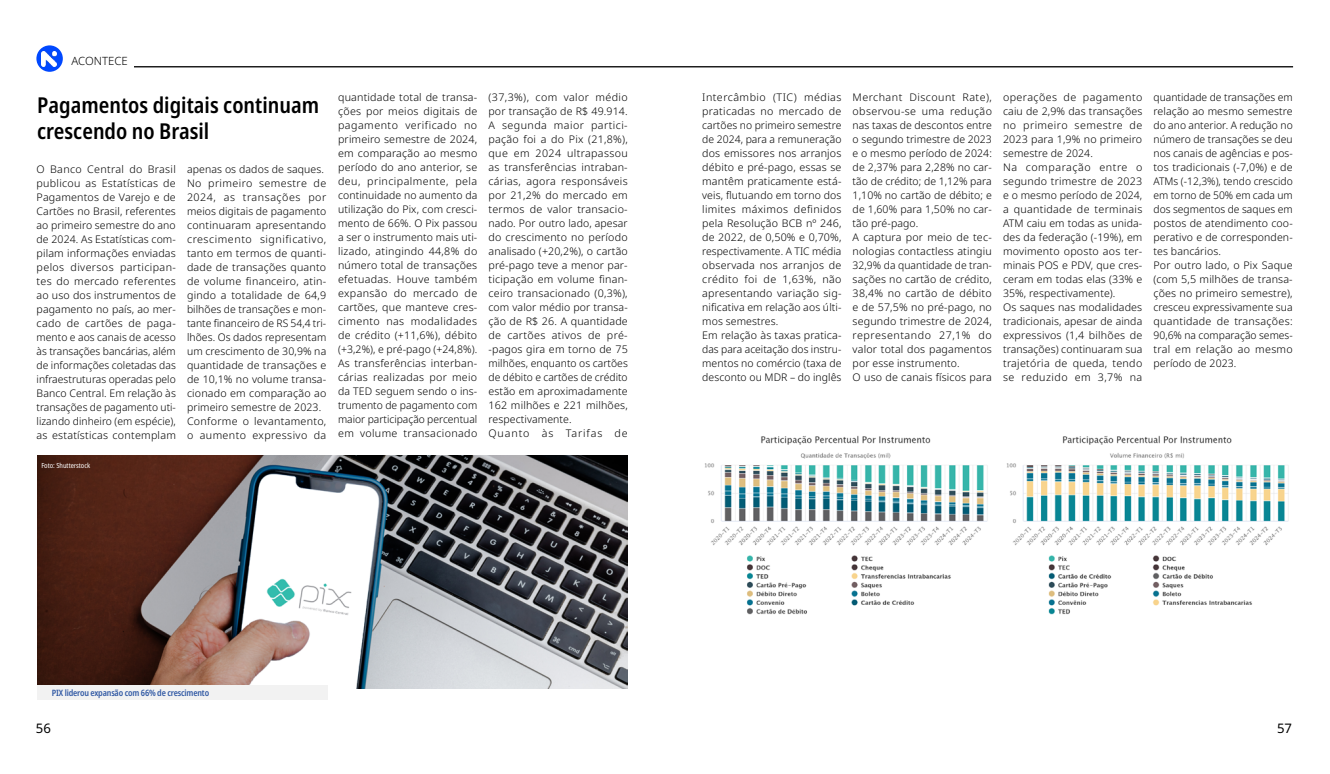
<style>
.page{position:relative;width:1330px;height:774px;background:#fff}
.page>*{position:absolute;margin:0;border:0;box-sizing:border-box;transform-origin:0 0}
.t1{font:600 condensed 21.88px/26.2px "Noto Sans";color:#000}
.t2{font:13.12px "Noto Sans";color:#000}
.t3{font:300 11.38px "Noto Sans";color:#000}
.t4{font:300 10.5px/14px "Noto Sans";letter-spacing:.01em;color:#000}
.t5{font:600 condensed 8.75px "Noto Sans";letter-spacing:-.02em;color:#3159a4}
.t6{font:condensed 7px "Noto Sans";color:#fff}
</style>
<div class="page">
<img style="left:37px;top:456px;width:591px;height:232px">
<div style="left:37px;top:685px;width:290px;height:14px;background:#f2f2f2"></div>
<img style="left:705px;top:435px;width:283px;height:180px">
<img style="left:1007px;top:435px;width:282px;height:180px">
<svg style="left:36px;top:45px;width:27px;height:27px"></svg>
<img style="left:41px;top:52px;width:16px;height:14px">
<hr style="left:134px;top:66px;width:1159px;height:1px;background:#000">
<p class="t3" style="left:71px;top:53px;width:58px">ACONTECE</p>
<h1 class="t1" style="left:37px;top:92px;width:283px">Pagamentos digitais continuam crescendo no Brasil</h1>
<p class="t4" style="left:37px;top:162px;width:141px;text-align:justify">O Banco Central do Brasil publicou as Estatísticas de Pagamentos de Varejo e de Cartões no Brasil, referentes ao primeiro semestre do ano de 2024. As Estatísticas com&shy;pilam informações enviadas pelos diversos participan&shy;tes do mercado referentes ao uso dos instrumentos de pagamento no país, ao mer&shy;cado de cartões de paga&shy;mento e aos canais de acesso às transações bancárias, além de informações coletadas das infraestruturas operadas pelo Banco Central. Em relação às transações de pagamento uti&shy;lizando dinheiro (em espécie), as estatísticas contemplam</p>
<p class="t4" style="left:187px;top:162px;width:141px">apenas os dados de saques.<br>No primeiro semestre de<br>2024, as transações por meios digitais de pagamento continuaram apresentando crescimento significativo, tanto em termos de quanti&shy;dade de transações quanto de volume financeiro, atin&shy;gindo a totalidade de 64,9 bilhões de transações e mon&shy;tante financeiro de RS 54,4 tri&shy;lhões. Os dados representam um crescimento de 30,9% na quantidade de transações e de 10,1% no volume transa&shy;cionado em comparação ao primeiro semestre de 2023.<br>Conforme o levantamento, o aumento expressivo da</p>
<p class="t6" style="left:41px;top:461px;width:50px">Foto: Shutterstock</p>
<p class="t4" style="left:338px;top:91px;width:141px;text-align:justify">quantidade total de transa&shy;ções por meios digitais de pagamento verificado no primeiro semestre de 2024, em comparação ao mesmo período do ano anterior, se deu, principalmente, pela continuidade no aumento da utilização do Pix, com cresci&shy;mento de 66%. O Pix passou a ser o instrumento mais uti&shy;lizado, atingindo 44,8% do número total de transações efetuadas. Houve também expansão do mercado de cartões, que manteve cres&shy;cimento nas modalidades de crédito (+11,6%), débito (+3,2%), e pré-pago (+24,8%).<br>As transferências interban&shy;cárias realizadas por meio da TED seguem sendo o ins&shy;trumento de pagamento com maior participação percentual em volume transacionado</p>
<p class="t4" style="left:488px;top:91px;width:141px">(37,3%), com valor médio por transação de R$ 49.914.<br>A segunda maior partici&shy;pação foi a do Pix (21,8%), que em 2024 ultrapassou as transferências intraban&shy;cárias, agora responsáveis por 21,2% do mercado em termos de valor transacio&shy;nado. Por outro lado, apesar do crescimento no período analisado (+20,2%), o cartão pré-pago teve a menor par&shy;ticipação em volume finan&shy;ceiro transacionado (0,3%), com valor médio por transa&shy;ção de R$ 26. A quantidade de cartões ativos de pré--pagos gira em torno de 75 milhões, enquanto os cartões de débito e cartões de crédito estão em aproximadamente<br>162 milhões e 221 milhões, respectivamente.<br>Quanto às Tarifas de</p>
<p class="t4" style="left:702px;top:90px;width:141px">Intercâmbio (TIC) médias praticadas no mercado de cartões no primeiro semestre de 2024, para a remuneração dos emissores nos arranjos débito e pré-pago, essas se mantêm praticamente está&shy;veis, flutuando em torno dos limites máximos definidos pela Resolução BCB nº 246, de 2022, de 0,50% e 0,70%, respectivamente. A TIC média observada nos arranjos de crédito foi de 1,63%, não apresentando variação sig&shy;nificativa em relação aos últi&shy;mos semestres.<br>Em relação às taxas pratica&shy;das para aceitação dos instru&shy;mentos no comércio (taxa de desconto ou MDR – do inglês</p>
<p class="t4" style="left:852px;top:90px;width:141px">Merchant Discount Rate), observou-se uma redução nas taxas de descontos entre o segundo trimestre de 2023 e o mesmo período de 2024: de 2,37% para 2,28% no car&shy;tão de crédito; de 1,12% para<br>1,10% no cartão de débito; e de 1,60% para 1,50% no car&shy;tão pré-pago.<br>A captura por meio de tec&shy;nologias contactless atingiu<br>32,9% da quantidade de tran&shy;sações no cartão de crédito,<br>38,4% no cartão de débito e de 57,5% no pré-pago, no segundo trimestre de 2024, representando 27,1% do valor total dos pagamentos por esse instrumento.<br>O uso de canais físicos para</p>
<p class="t4" style="left:1003px;top:90px;width:141px">operações de pagamento caiu de 2,9% das transações no primeiro semestre de<br>2023 para 1,9% no primeiro semestre de 2024.<br>Na comparação entre o segundo trimestre de 2023 e o mesmo período de 2024, a quantidade de terminais<br>ATM caiu em todas as unida&shy;des da federação (-19%), em movimento oposto aos ter&shy;minais POS e PDV, que cres&shy;ceram em todas elas (33% e<br>35%, respectivamente).<br>Os saques nas modalidades tradicionais, apesar de ainda expressivos (1,4 bilhões de transações) continuaram sua trajetória de queda, tendo se reduzido em 3,7% na</p>
<p class="t4" style="left:1153px;top:90px;width:141px">quantidade de transações em relação ao mesmo semestre do ano anterior. A redução no número de transações se deu nos canais de agências e pos&shy;tos tradicionais (-7,0%) e de<br>ATMs (-12,3%), tendo crescido em torno de 50% em cada um dos segmentos de saques em postos de atendimento coo&shy;perativo e de corresponden&shy;tes bancários.<br>Por outro lado, o Pix Saque (com 5,5 milhões de transa&shy;ções no primeiro semestre), cresceu expressivamente sua quantidade de transações:<br>90,6% na comparação semes&shy;tral em relação ao mesmo período de 2023.</p>
<p class="t5" style="left:52px;top:687px;width:159px">PIX liderou expansão com 66% de crescimento</p>
<p class="t2" style="left:36px;top:719px;width:17px">56</p>
<p class="t2" style="left:1277px;top:719px;width:17px">57</p>
</div>
